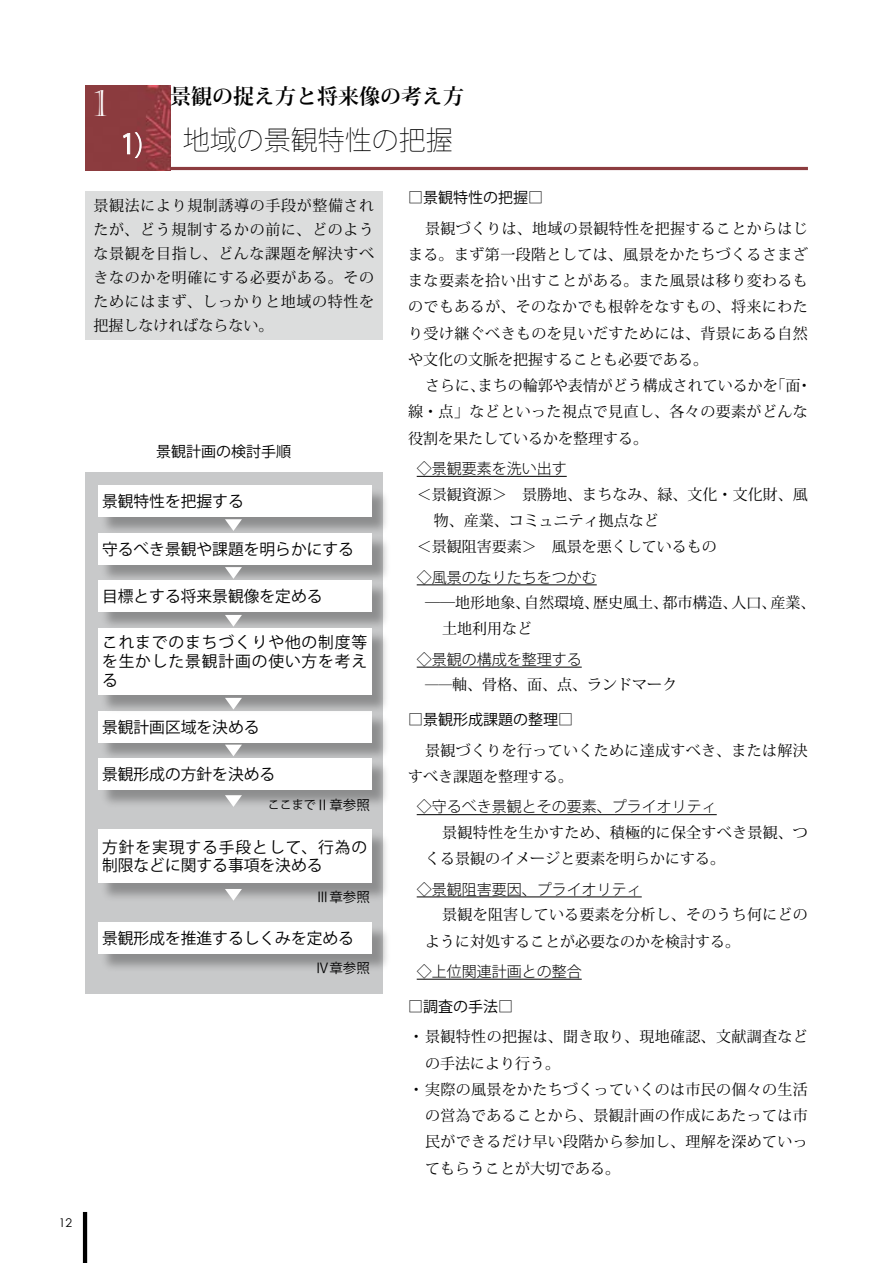
<style>
.page{position:relative;width:893px;height:1263px;background:#fff}
.page>*{position:absolute;margin:0;border:0;box-sizing:border-box;transform-origin:0 0}
.t1{font:36px "Castellar";color:#fff}
.t2{font:200 27px "Koz Go Pro";color:#000}
.t3{font:27px "Koz Go Std";color:#fff}
.t4{font:700 21px "Koz Min Std";color:#000}
.t5{font:15.75px/18.9px "Koz Go Pro";color:#000;text-align:justify}
.t6{font:15.75px/18.9px "Koz Go Pro";letter-spacing:.03em;color:#000}
.t7{font:15px/26.2px "Koz Min Pro";letter-spacing:.015em;color:#000}
.t8{font:300 15px "Koz Go Pro";color:#000}
.t9{font:15px "Koz Go Pro";color:#000}
.t10{font:13.5px "Koz Go Pro";color:#000}
.t11{font:12px "Koz Go Pro";color:#000}
.t12{font:12px "Century Gothic";color:#000}
.s1{font-weight:200}
.s2{font-size:13.5px}
</style>
<div class="page">
<hr style="left:83px;top:1214px;width:4px;height:47px;background:#000">
<div style="left:85px;top:472px;width:298px;height:522px;background:#c8c9ca"></div>
<img style="left:85px;top:85px;width:85px;height:85px">
<svg style="left:123px;top:132px;width:19px;height:26px"></svg>
<hr style="left:417px;top:476px;width:150px;height:1px;background:#000">
<hr style="left:417px;top:584px;width:180px;height:1px;background:#000">
<hr style="left:417px;top:667px;width:165px;height:1px;background:#000">
<hr style="left:417px;top:814px;width:300px;height:1px;background:#000">
<hr style="left:417px;top:896px;width:225px;height:1px;background:#000">
<hr style="left:417px;top:979px;width:165px;height:1px;background:#000">
<hr style="left:170px;top:167px;width:638px;height:3px;background:#8c3c3f">
<div style="left:85px;top:191px;width:298px;height:149px;background:#dcdddd"></div>
<div style="left:99px;top:487px;width:292px;height:50px;background:#000;opacity:.3"></div>
<div style="left:98px;top:486px;width:274px;height:31px;background:#fff"></div>
<div style="left:99px;top:535px;width:293px;height:49px;background:#000;opacity:.3"></div>
<div style="left:98px;top:533px;width:274px;height:31px;background:#fff"></div>
<div style="left:99px;top:582px;width:292px;height:50px;background:#000;opacity:.3"></div>
<div style="left:98px;top:580px;width:274px;height:32px;background:#fff"></div>
<div style="left:99px;top:712px;width:292px;height:50px;background:#000;opacity:.3"></div>
<div style="left:98px;top:711px;width:274px;height:31px;background:#fff"></div>
<div style="left:99px;top:760px;width:292px;height:49px;background:#000;opacity:.3"></div>
<div style="left:98px;top:758px;width:274px;height:31px;background:#fff"></div>
<div style="left:99px;top:831px;width:292px;height:71px;background:#000;opacity:.3"></div>
<div style="left:98px;top:829px;width:274px;height:54px;background:#fff"></div>
<div style="left:99px;top:924px;width:293px;height:50px;background:#000;opacity:.3"></div>
<div style="left:98px;top:923px;width:274px;height:31px;background:#fff"></div>
<div style="left:99px;top:629px;width:292px;height:86px;background:#000;opacity:.3"></div>
<div style="left:98px;top:628px;width:274px;height:67px;background:#fff"></div>
<svg style="left:225px;top:519px;width:17px;height:12px"></svg>
<svg style="left:225px;top:567px;width:17px;height:12px"></svg>
<svg style="left:225px;top:615px;width:17px;height:12px"></svg>
<svg style="left:225px;top:698px;width:17px;height:11px"></svg>
<svg style="left:225px;top:745px;width:17px;height:11px"></svg>
<svg style="left:225px;top:795px;width:17px;height:12px"></svg>
<svg style="left:225px;top:889px;width:17px;height:12px"></svg>
<p class="t12" style="left:59px;top:1214px;width:7px">12</p>
<h1 class="t1" style="left:94px;top:83px;width:15px">1</h1>
<h2 class="t3" style="left:120px;top:127px;width:24px">1<span class="s1">)</span></h2>
<h3 class="t4" style="left:170px;top:82px;width:295px">景観の捉え方と将来像の考え方</h3>
<h2 class="t2" style="left:183px;top:122px;width:271px">地域の景観特性の把握</h2>
<p class="t7" style="left:94px;top:193px;width:282px;line-height:24px;text-align:justify">景観法により規制誘導の手段が整備されたが、どう規制するかの前に、どのような景観を目指し、どんな課題を解決すべきなのかを明確にする必要がある。そのためにはまず、しっかりと地域の特性を把握しなければならない。</p>
<p class="t9" style="left:156px;top:442px;width:136px">景観計画の検討手順</p>
<p class="t5" style="left:102px;top:492px;width:143px">景観特性を把握する</p>
<p class="t5" style="left:102px;top:540px;width:253px">守るべき景観や課題を明らかにする</p>
<p class="t5" style="left:102px;top:587px;width:222px">目標とする将来景観像を定める</p>
<p class="t5" style="left:102px;top:633px;width:267px">これまでのまちづくりや他の制度等を生かした景観計画の使い方を考える</p>
<p class="t5" style="left:102px;top:718px;width:159px">景観計画区域を決める</p>
<p class="t5" style="left:102px;top:765px;width:175px">景観形成の方針を決める</p>
<p class="t11" style="left:268px;top:797px;width:103px">ここまで<span class="s2">Ⅱ章参照</span></p>
<p class="t6" style="left:102px;top:838px;width:267px">方針を実現する手段として、行為の制限などに関する事項を決める</p>
<p class="t10" style="left:316px;top:888px;width:55px">Ⅲ章参照</p>
<p class="t5" style="left:102px;top:929px;width:253px">景観形成を推進するしくみを定める</p>
<p class="t10" style="left:316px;top:959px;width:55px">Ⅳ章参照</p>
<p class="t9" style="left:408px;top:188px;width:136px">□景観特性の把握□</p>
<p class="t7" style="left:408px;top:214px;width:401px;text-align:justify;text-indent:17px">景観づくりは、地域の景観特性を把握することからはじまる。まず第一段階としては、風景をかたちづくるさまざまな要素を拾い出すことがある。また風景は移り変わるものでもあるが、そのなかでも根幹をなすもの、将来にわたり受け継ぐべきものを見いだすためには、背景にある自然や文化の文脈を把握することも必要である。</p>
<p class="t7" style="left:408px;top:372px;width:405px;text-indent:17px">さらに、まちの輪郭や表情がどう構成されているかを「面・線・点」などといった視点で見直し、各々の要素がどんな役割を果たしているかを整理する。</p>
<p class="t8" style="left:417px;top:459px;width:151px">◇景観要素を洗い出す</p>
<p class="t7" style="left:417px;top:480px;width:393px">＜景観資源＞　景勝地、まちなみ、緑、文化・文化財、風</p>
<p class="t7" style="left:434px;top:507px;width:226px">物、産業、コミュニティ拠点など</p>
<p class="t7" style="left:417px;top:533px;width:301px">＜景観阻害要素＞　風景を悪くしているもの</p>
<p class="t8" style="left:417px;top:567px;width:181px">◇風景のなりたちをつかむ</p>
<p class="t7" style="left:442px;top:589px;width:375px;text-indent:-17px">──地形地象、自然環境、歴史風土、都市構造、人口、産業、土地利用など</p>
<p class="t8" style="left:417px;top:650px;width:166px">◇景観の構成を整理する</p>
<p class="t7" style="left:425px;top:671px;width:253px"><span class="s2">──</span>軸、骨格、面、点、ランドマーク</p>
<p class="t9" style="left:408px;top:710px;width:166px">□景観形成課題の整理□</p>
<p class="t7" style="left:408px;top:736px;width:401px;text-indent:17px">景観づくりを行っていくために達成すべき、または解決すべき課題を整理する。</p>
<p class="t8" style="left:417px;top:797px;width:301px">◇守るべき景観とその要素、プライオリティ</p>
<p class="t7" style="left:425px;top:819px;width:384px;text-indent:17px">景観特性を生かすため、積極的に保全すべき景観、つくる景観のイメージと要素を明らかにする。</p>
<p class="t8" style="left:417px;top:879px;width:226px">◇景観阻害要因、プライオリティ</p>
<p class="t7" style="left:425px;top:901px;width:384px;text-indent:17px">景観を阻害している要素を分析し、そのうち何にどのように対処することが必要なのかを検討する。</p>
<p class="t8" style="left:417px;top:962px;width:166px">◇上位関連計画との整合</p>
<p class="t9" style="left:408px;top:996px;width:106px">□調査の手法□</p>
<p class="t7" style="left:409px;top:1023px;width:401px">・景観特性の把握は、聞き取り、現地確認、文献調査など</p>
<p class="t7" style="left:425px;top:1049px;width:136px">の手法により行う。</p>
<p class="t7" style="left:409px;top:1075px;width:401px">・実際の風景をかたちづくっていくのは市民の個々の生活</p>
<p class="t7" style="left:425px;top:1102px;width:384px">の営為であることから、景観計画の作成にあたっては市</p>
<p class="t7" style="left:425px;top:1128px;width:384px">民ができるだけ早い段階から参加し、理解を深めていっ</p>
<p class="t7" style="left:425px;top:1154px;width:196px">てもらうことが大切である。</p>
</div>
